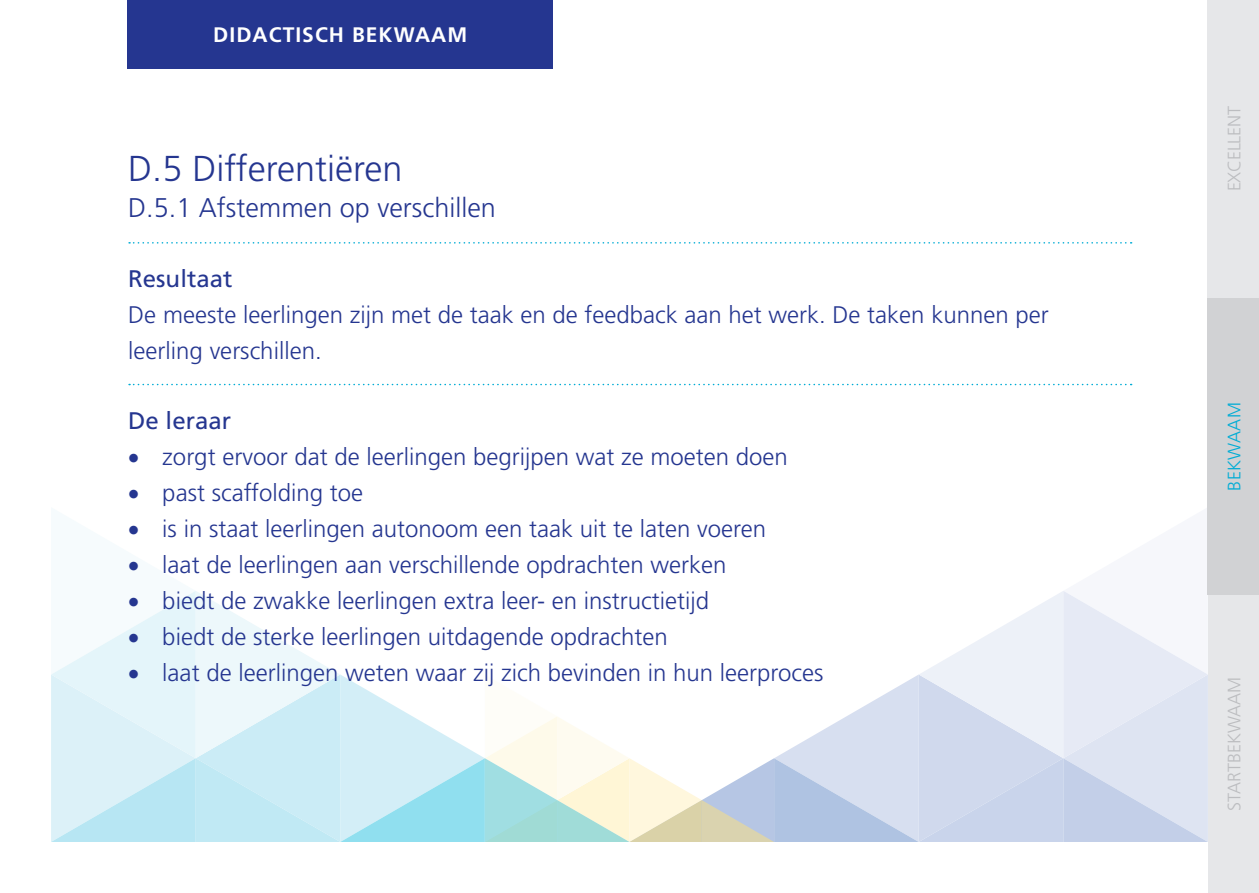
<style>
.page{position:relative;width:1259px;height:893px;background:#fff}
.page>*{position:absolute;margin:0;border:0;box-sizing:border-box;transform-origin:0 0}
.t1{font:300 36px "Frutiger";color:#253690}
.t2{font:300 27px "Frutiger";color:#253690}
.t3{font:300 24px/36px "Frutiger";color:#253690}
.t4{font:24px "Frutiger";color:#253690}
.t5{font:700 21px "Frutiger";letter-spacing:.05em;color:#fff}
.t6{font:300 18px "Frutiger";letter-spacing:-.015em;color:#bcbdc0}
.t7{font:300 18px "Frutiger";letter-spacing:.02em;color:#00acd5}
</style>
<div class="page">
<div style="left:128px;top:0;width:425px;height:69px;background:#253690"></div>
<div style="left:1208px;top:298px;width:51px;height:297px;background:#d1d2d4"></div>
<div style="left:1208px;top:595px;width:51px;height:298px;background:#e6e7e9"></div>
<div style="left:1208px;top:0;width:51px;height:298px;background:#e6e7e9"></div>
<svg style="left:129px;top:242px;width:1002px;height:2px"></svg>
<svg style="left:129px;top:384px;width:1002px;height:1px"></svg>
<svg style="left:51px;top:501px;width:1157px;height:341px"></svg>
<p class="t5" style="left:213px;top:22px;width:255px">DIDACTISCH BEKWAAM</p>
<h1 class="t1" style="left:128px;top:148px;width:276px">D.5 Differentiëren</h1>
<p class="t2" style="left:128px;top:193px;width:369px">D.5.1 Afstemmen op verschillen</p>
<p class="t4" style="left:128px;top:265px;width:106px">Resultaat</p>
<p class="t3" style="left:128px;top:297px;width:922px">De meeste leerlingen zijn met de taak en de feedback aan het werk. De taken kunnen per leerling verschillen.</p>
<p class="t4" style="left:128px;top:406px;width:104px">De leraar</p>
<p class="t3" style="left:128px;top:438px;width:661px">• zorgt ervoor dat de leerlingen begrijpen wat ze moeten doen</p>
<p class="t3" style="left:128px;top:474px;width:236px">• past scaffolding toe</p>
<p class="t3" style="left:128px;top:510px;width:639px">• is in staat leerlingen autonoom een taak uit te laten voeren</p>
<p class="t3" style="left:128px;top:546px;width:600px">• laat de leerlingen aan verschillende opdrachten werken</p>
<p class="t3" style="left:128px;top:582px;width:582px">• biedt de zwakke leerlingen extra leer- en instructietijd</p>
<p class="t3" style="left:128px;top:618px;width:541px">• biedt de sterke leerlingen uitdagende opdrachten</p>
<p class="t3" style="left:128px;top:654px;width:696px">• laat de leerlingen weten waar zij zich bevinden in hun leerproces</p>
<p class="t6" style="left:1224px;top:191px;width:86px;rotate:-90deg">excellent</p>
<p class="t7" style="left:1224px;top:491px;width:90px;rotate:-90deg">Bekwaam</p>
<p class="t6" style="left:1224px;top:811px;width:136px;rotate:-90deg">Startbekwaam</p>
</div>
